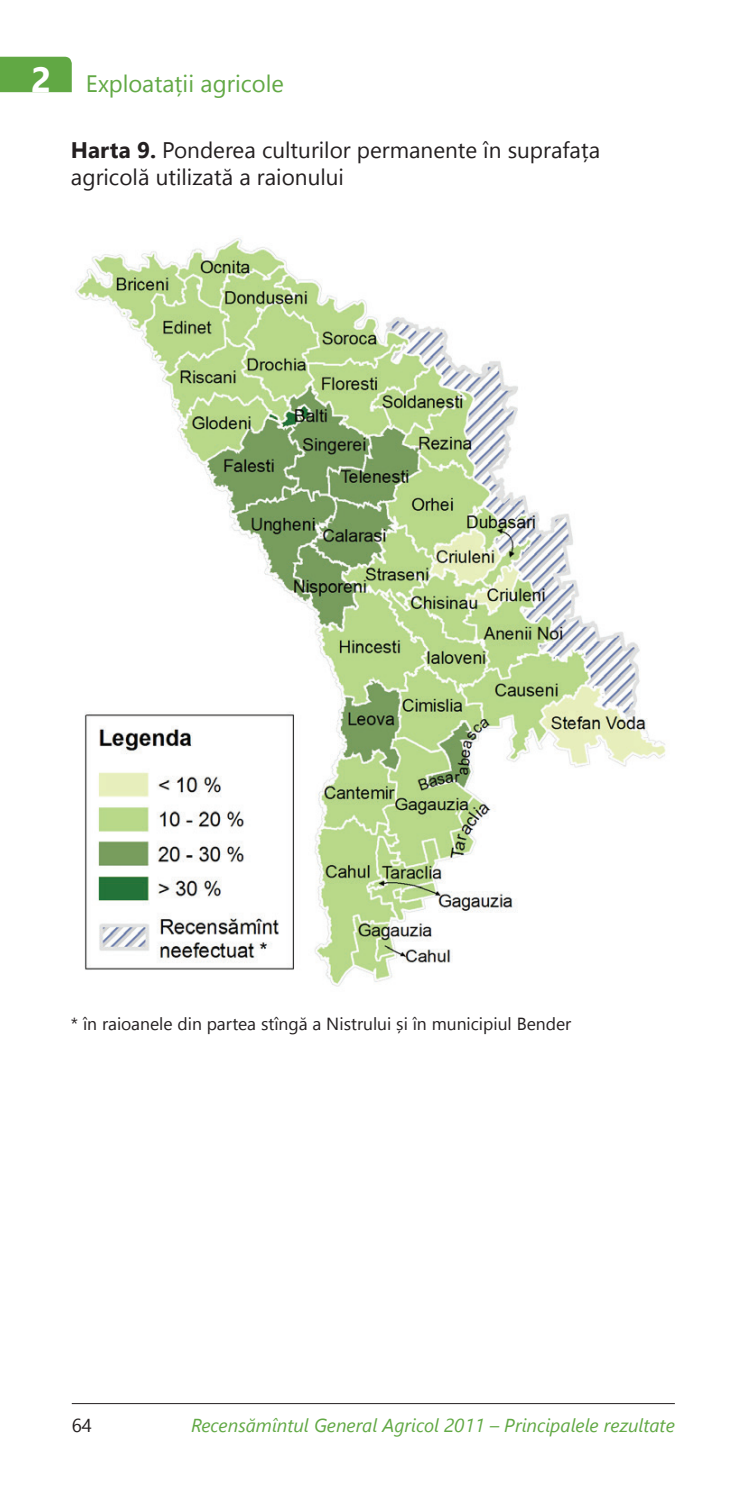
<style>
.page{position:relative;width:745px;height:1489px;background:#fff}
.page>*{position:absolute;margin:0;border:0;box-sizing:border-box;transform-origin:0 0}
.t1{font:23.75px "Segoe UI";color:#61a844}
.t2{font:22.5px/27px "Segoe UI";color:#231f20}
.t3{font:italic 18.75px "Segoe UI";color:#61a844}
.t4{font:18.75px "Segoe UI";color:#231f20}
.t5{font:17.5px "Segoe UI";color:#231f20}
.s1{font-weight:700;font-size:35px;color:#fff}
.s2{font-weight:700}
</style>
<div class="page">
<div style="left:0;top:57px;width:72px;height:35px;background:#61a844"></div>
<hr style="left:72px;top:1402px;width:602px;height:1px;background:#231f20">
<img style="left:75px;top:238px;width:591px;height:749px">
<p class="t1" style="left:31px;top:65px;width:254px"><span class="s1">2</span> Exploatații agricole</p>
<p class="t2" style="left:71px;top:136px;width:530px"><span class="s2">Harta 9.</span> Ponderea culturilor permanente în suprafața agricolă utilizată a raionului</p>
<p class="t5" style="left:71px;top:1009px;width:501px">* în raioanele din partea stîngă a Nistrului și în municipiul Bender</p>
<p class="t4" style="left:72px;top:1410px;width:22px">64</p>
<p class="t3" style="left:191px;top:1412px;width:485px">Recensămîntul General Agricol 2011 – Principalele rezultate</p>
</div>
